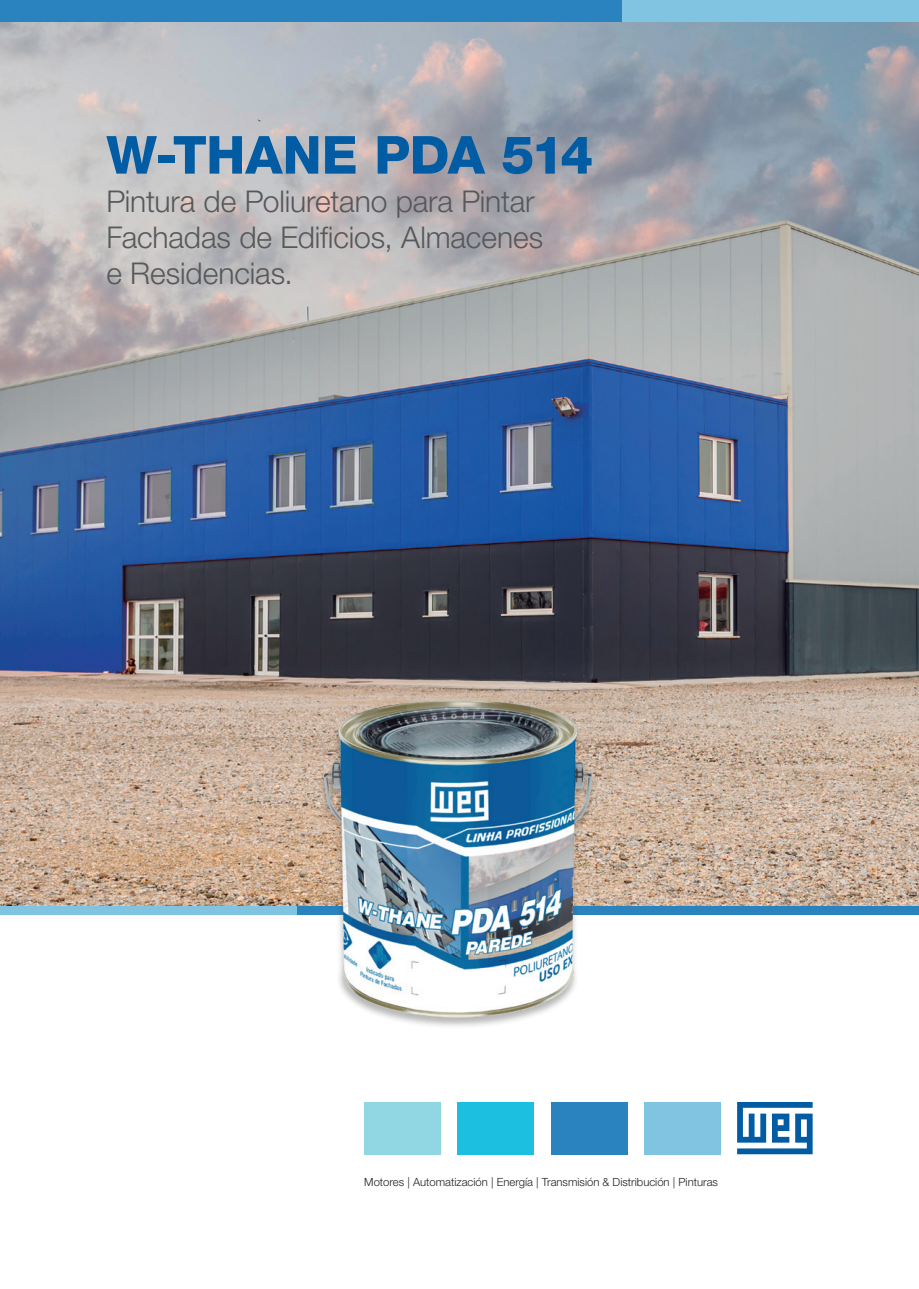
<style>
.page{position:relative;width:919px;height:1289px;background:#fff}
.page>*{position:absolute;margin:0;border:0;box-sizing:border-box;transform-origin:0 0}
._02___Subtitle_GREY{font:800 52.5px "Helvetica Neue LT Pro";letter-spacing:-.01em;color:#015ca3}
._02___Subtitle_GREY-2{font:300 30px/36px "Helvetica Neue LT Pro";letter-spacing:-.005em;color:#57585a}
.t1{font:300 11.25px "Helvetica Neue LT Pro";color:#231f20}
</style>
<div class="page">
<img style="left:0;top:21px;width:918px;height:885px">
<svg style="left:737px;top:1102px;width:75px;height:52px"></svg>
<div style="left:364px;top:1102px;width:76px;height:52px;background:#91d6e3"></div>
<div style="left:457px;top:1102px;width:77px;height:52px;background:#1cbfdf"></div>
<div style="left:551px;top:1102px;width:76px;height:52px;background:#2a83be"></div>
<div style="left:644px;top:1102px;width:76px;height:52px;background:#81c4e2"></div>
<div style="left:296px;top:906px;width:622px;height:8px;background:#2a83be"></div>
<div style="left:0;top:906px;width:296px;height:8px;background:#81c4e2"></div>
<div style="left:0;top:0;width:623px;height:21px;background:#2a83be"></div>
<div style="left:623px;top:0;width:295px;height:21px;background:#81c4e2"></div>
<img style="left:316px;top:696px;width:286px;height:329px">
<p class="_02___Subtitle_GREY" style="left:106px;top:124px;width:488px">W-THANE PDA 514</p>
<p class="_02___Subtitle_GREY-2" style="left:106px;top:183px;width:438px">Pintura de Poliuretano para Pintar<br>Fachadas de Edificios, Almacenes</p>
<p class="_02___Subtitle_GREY-2" style="left:106px;top:255px;width:188px">e Residencias.</p>
<p class="t1" style="left:364px;top:1175px;width:355px">Motores | Automatización | Energía | Transmisión &amp; Distribución | Pinturas</p>
</div>
